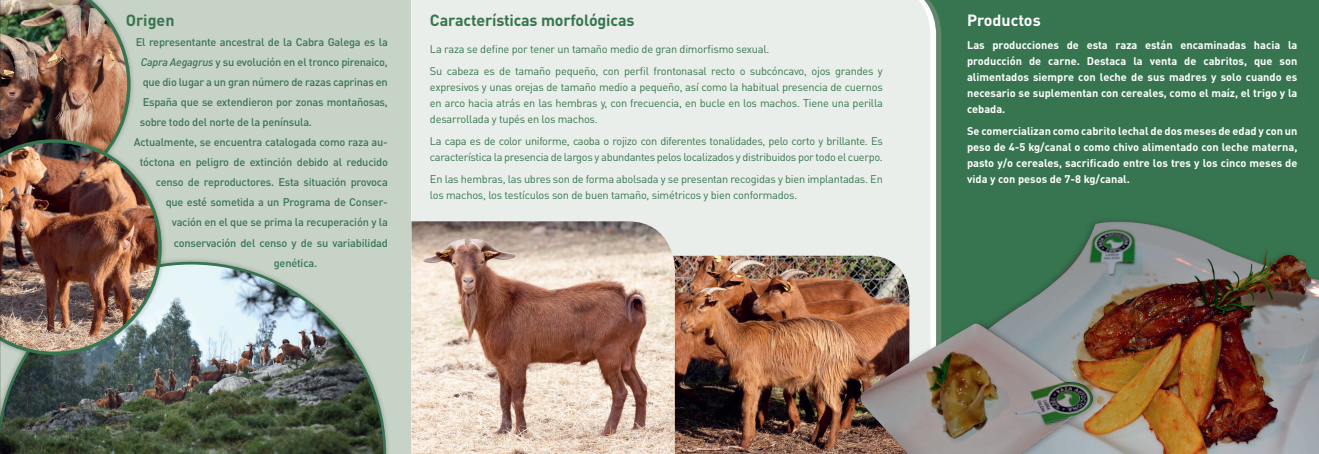
<style>
.page{position:relative;width:1319px;height:454px;background:#fff}
.page>*{position:absolute;margin:0;border:0;box-sizing:border-box;transform-origin:0 0}
.t1{font:700 16px "DIN Pro";letter-spacing:-.01em;color:#377550}
.t2{font:700 16px "DIN Pro";color:#fff}
.t3{font:11px/16px "DIN Pro";letter-spacing:-.02em;color:#377550}
.t4{font:500 11px "DIN Pro";letter-spacing:-.02em;color:#377550}
.t5{font:700 11px/16px "DIN Pro";color:#fff;text-align:justify}
.s1{font-style:italic}
</style>
<div class="page">
<div style="left:942px;top:0;width:376px;height:318px;background:#377550"></div>
<div style="left:0;top:0;width:411px;height:454px;background:#c8d3c8"></div>
<div style="left:411px;top:0;width:519px;height:318px;background:#e9eeea"></div>
<div style="left:966px;top:15px;width:352px;height:39px;background:#377550"></div>
<div style="left:0;top:0;width:136px;height:201px;background:#231f20;opacity:.3"></div>
<img style="left:1px;top:0;width:129px;height:134px">
<img style="left:1px;top:261px;width:385px;height:193px">
<div style="left:0;top:134px;width:167px;height:226px;background:#231f20;opacity:.3"></div>
<img style="left:1px;top:139px;width:161px;height:216px">
<svg style="left:0;top:0;width:1px;height:454px"></svg>
<div style="left:974px;top:216px;width:344px;height:238px;background:#377550"></div>
<img style="left:998px;top:221px;width:320px;height:233px">
<img style="left:674px;top:255px;width:235px;height:199px">
<img style="left:411px;top:221px;width:263px;height:233px">
<div style="left:858px;top:318px;width:242px;height:136px;background:#231f20;opacity:.3"></div>
<img style="left:856px;top:323px;width:242px;height:131px">
<h1 class="t1" style="left:430px;top:7px;width:206px">Características morfológicas</h1>
<p class="t3" style="left:430px;top:38px;width:454px;line-height:22px">La raza se define por tener un tamaño medio de gran dimorfismo sexual.<br>Su cabeza es de tamaño pequeño, con perfil frontonasal recto o subcóncavo, ojos grandes y</p>
<p class="t3" style="left:430px;top:79px;width:454px;text-align:justify">expresivos y unas orejas de tamaño medio a pequeño, así como la habitual presencia de cuernos en arco hacia atrás en las hembras y, con frecuencia, en bucle en los machos. Tiene una perilla desarrollada y tupés en los machos.</p>
<p class="t3" style="left:430px;top:133px;width:454px">La capa es de color uniforme, caoba o rojizo con diferentes tonalidades, pelo corto y brillante. Es característica la presencia de largos y abundantes pelos localizados y distribuidos por todo el cuerpo.</p>
<p class="t3" style="left:430px;top:171px;width:454px">En las hembras, las ubres son de forma abolsada y se presentan recogidas y bien implantadas. En los machos, los testículos son de buen tamaño, simétricos y bien conformados.</p>
<h1 class="t1" style="left:126px;top:7px;width:50px">Origen</h1>
<h1 class="t2" style="left:966px;top:7px;width:75px">Productos</h1>
<p class="t4" style="left:136px;top:33px;width:253px">El representante ancestral de la Cabra Galega es la</p>
<p class="t4" style="left:141px;top:53px;width:249px"><span class="s1">Capra Aegagrus</span> y su evolución en el tronco pirenaico,</p>
<p class="t4" style="left:143px;top:73px;width:246px">que dio lugar a un gran número de razas caprinas en</p>
<p class="t4" style="left:143px;top:93px;width:247px">España que se extendieron por zonas montañosas,</p>
<p class="t4" style="left:140px;top:113px;width:174px">sobre todo del norte de la península.</p>
<p class="t4" style="left:134px;top:133px;width:256px">Actualmente, se encuentra catalogada como raza au-</p>
<p class="t4" style="left:140px;top:153px;width:250px">tóctona en peligro de extinción debido al reducido</p>
<p class="t4" style="left:156px;top:173px;width:233px">censo de reproductores. Esta situación provoca</p>
<p class="t4" style="left:166px;top:193px;width:224px">que esté sometida a un Programa de Conser-</p>
<p class="t4" style="left:172px;top:213px;width:218px">vación en el que se prima la recuperación y la</p>
<p class="t4" style="left:174px;top:233px;width:216px">conservación del censo y de su variabilidad</p>
<p class="t4" style="left:274px;top:253px;width:45px">genética.</p>
<p class="t5" style="left:966px;top:36px;width:332px">Las producciones de esta raza están encaminadas hacia la producción de carne. Destaca la venta de cabritos, que son alimentados siempre con leche de sus madres y solo cuando es necesario se suplementan con cereales, como el maíz, el trigo y la cebada.</p>
<p class="t5" style="left:966px;top:122px;width:332px">Se comercializan como cabrito lechal de dos meses de edad y con un peso de 4-5 kg/canal o como chivo alimentado con leche materna, pasto y/o cereales, sacrificado entre los tres y los cinco meses de vida y con pesos de 7-8 kg/canal.</p>
</div>
